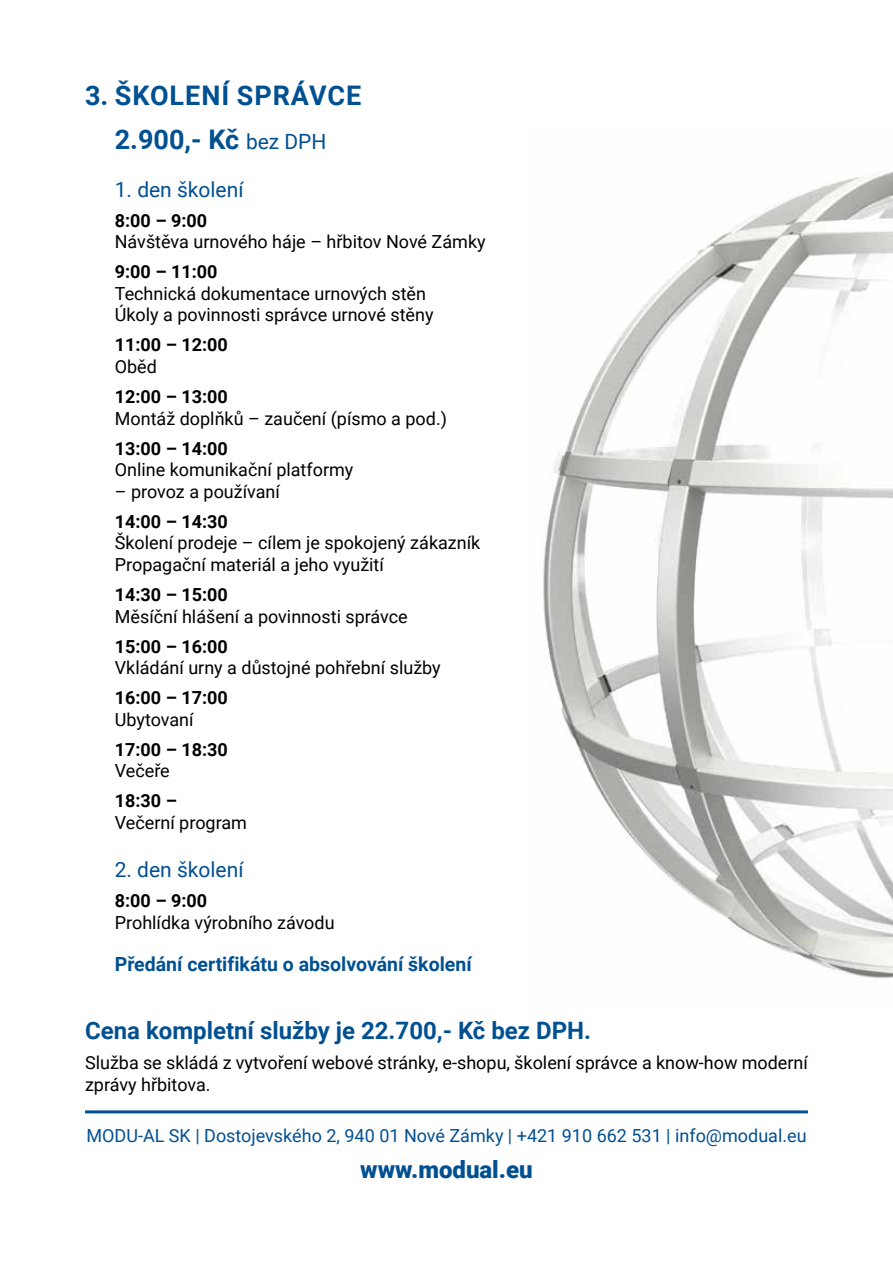
<style>
.page{position:relative;width:893px;height:1263px;background:#fff}
.page>*{position:absolute;margin:0;border:0;box-sizing:border-box;transform-origin:0 0}
.t1{font:700 27px/43.2px "Roboto";letter-spacing:.035em;color:#005092;text-align:center}
.t2{font:700 24px "Roboto";color:#005092}
.t3{font:900 24px "Roboto";color:#005092}
.t4{font:21px "Roboto";color:#005092}
.t5{font:700 19.5px "Roboto";color:#005092}
.t6{font:18px/21.6px "Roboto";color:#000}
.t7{font:700 18px "Roboto";color:#000}
.t8{font:18px "Roboto";color:#005092}
.s1{font-weight:400;font-size:21px}
</style>
<div class="page">
<img style="left:543px;top:171px;width:350px;height:807px">
<hr style="left:85px;top:1110px;width:723px;height:3px;background:#005092">
<h1 class="t1" style="left:85px;top:73px;width:278px">3. ŠKOLENÍ SPRÁVCE<br>2.900,- Kč <span class="s1">bez DPH</span></h1>
<p class="t4" style="left:115px;top:174px;width:130px">1. den školení</p>
<p class="t7" style="left:115px;top:207px;width:94px">8:00 – 9:00</p>
<p class="t6" style="left:115px;top:230px;width:372px">Návštěva urnového háje – hřbitov Nové Zámky</p>
<p class="t7" style="left:115px;top:259px;width:104px">9:00 – 11:00</p>
<p class="t6" style="left:115px;top:282px;width:320px">Technická dokumentace urnových stěn<br>Úkoly a povinnosti správce urnové stěny</p>
<p class="t7" style="left:115px;top:332px;width:115px">11:00 – 12:00</p>
<p class="t6" style="left:115px;top:355px;width:44px">Oběd</p>
<p class="t7" style="left:115px;top:384px;width:115px">12:00 – 13:00</p>
<p class="t6" style="left:115px;top:407px;width:334px">Montáž doplňků – zaučení (písmo a pod.)</p>
<p class="t7" style="left:115px;top:436px;width:115px">13:00 – 14:00</p>
<p class="t6" style="left:115px;top:458px;width:240px">Online komunikační platformy</p>
<p class="t6" style="left:115px;top:480px;width:167px">– provoz a používaní</p>
<p class="t7" style="left:115px;top:509px;width:115px">14:00 – 14:30</p>
<p class="t6" style="left:115px;top:531px;width:367px">Školení prodeje – cílem je spokojený zákazník<br>Propagační materiál a jeho využití</p>
<p class="t7" style="left:115px;top:582px;width:115px">14:30 – 15:00</p>
<p class="t6" style="left:115px;top:605px;width:294px">Měsíční hlášení a povinnosti správce</p>
<p class="t7" style="left:115px;top:634px;width:115px">15:00 – 16:00</p>
<p class="t6" style="left:115px;top:656px;width:327px">Vkládání urny a důstojné pohřební služby</p>
<p class="t7" style="left:115px;top:685px;width:115px">16:00 – 17:00</p>
<p class="t6" style="left:115px;top:708px;width:80px">Ubytovaní</p>
<p class="t7" style="left:115px;top:737px;width:115px">17:00 – 18:30</p>
<p class="t6" style="left:115px;top:759px;width:57px">Večeře</p>
<p class="t7" style="left:115px;top:788px;width:64px">18:30 –</p>
<p class="t6" style="left:115px;top:811px;width:134px">Večerní program</p>
<p class="t4" style="left:115px;top:855px;width:130px">2. den školení</p>
<p class="t7" style="left:115px;top:888px;width:94px">8:00 – 9:00</p>
<p class="t6" style="left:115px;top:911px;width:221px">Prohlídka výrobního závodu</p>
<p class="t5" style="left:115px;top:950px;width:358px">Předání certifikátu o absolvování školení</p>
<h2 class="t2" style="left:85px;top:1013px;width:508px">Cena kompletní služby je 22.700,- Kč bez DPH.</h2>
<p class="t6" style="left:85px;top:1050px;width:724px;line-height:22.5px">Služba se skládá z vytvoření webové stránky, e-shopu, školení správce a know-how moderní zprávy hřbitova.</p>
<p class="t8" style="left:87px;top:1123px;width:722px">MODU-AL SK | Dostojevského 2, 940 01 Nové Zámky | +421 910 662 531 | info@modual.eu</p>
<h2 class="t3" style="left:360px;top:1152px;width:174px">www.modual.eu</h2>
</div>
